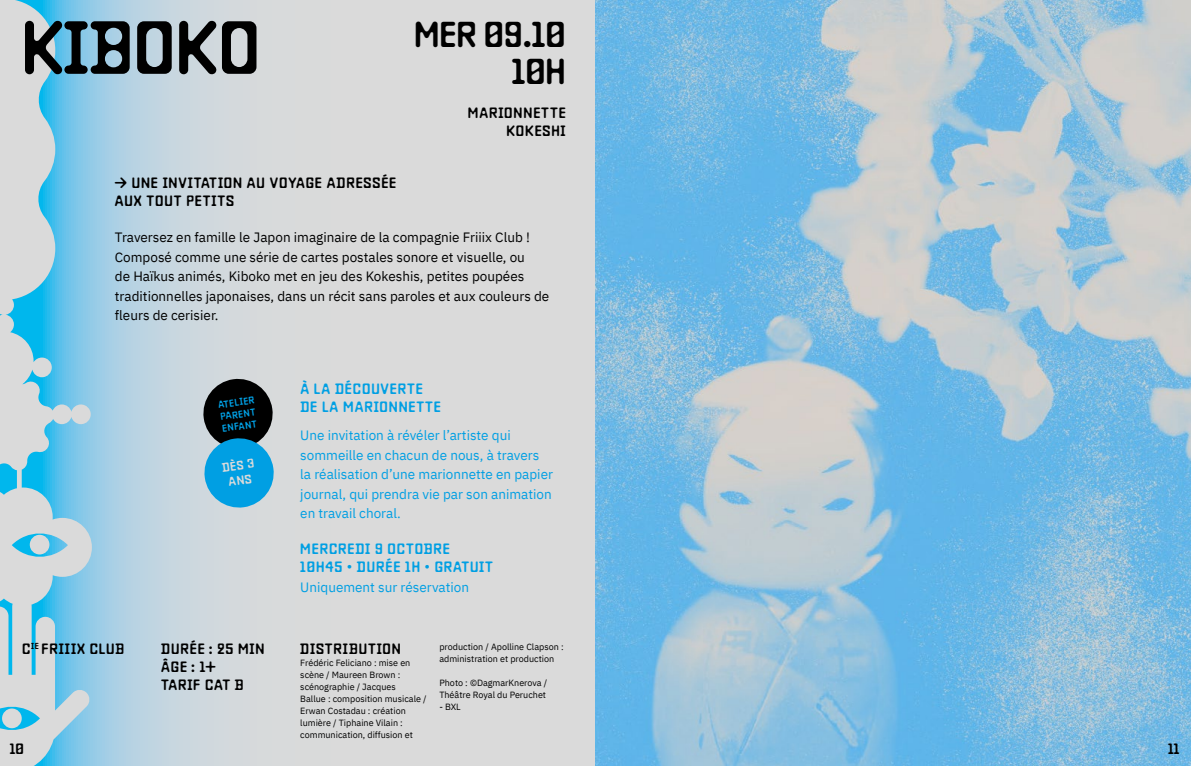
<style>
.page{position:relative;width:1191px;height:766px;background:#fff}
.page>*{position:absolute;margin:0;border:0;box-sizing:border-box;transform-origin:0 0}
.t1{font:75px "Baste A";color:#000}
.t2{font:36px/37.5px "Baste A";color:#000;text-align:right}
.t3{font:15px/18px "Baste A";letter-spacing:.06em;color:#000}
.t4{font:15px/18px "Baste A";letter-spacing:.06em;color:#009fe3}
.t5{font:13.5px/19.5px "IBM Plex Sans";color:#000}
.t6{font:13.5px/19.5px "IBM Plex Sans";color:#009fe3}
.t7{font:12.6px/15.1px "Baste A";color:#dadada;text-align:center}
.t8{font:10.05px/12px "Baste A";color:#009fe3;text-align:justify}
.t9{font:9px/12px "IBM Plex Sans";color:#000}
</style>
<div class="page">
<svg style="left:92px;top:0;width:503px;height:765px;background:#d1d8dc"></svg>
<svg style="left:0;top:0;width:92px;height:765px;background:#9bcee2"></svg>
<img style="left:595px;top:0;width:596px;height:765px">
<svg style="left:201px;top:376px;width:75px;height:133px;background:#397691"></svg>
<h1 class="t1" style="left:21px;top:6px;width:240px">KIBOKO</h1>
<h2 class="t2" style="left:414px;top:16px;width:153px">MER 09.10<br>10H</h2>
<h3 class="t3" style="left:468px;top:104px;width:99px;text-align:right">MARIONNETTE<br>KOKESHI</h3>
<h3 class="t3" style="left:115px;top:174px;width:283px">→ UNE INVITATION AU VOYAGE ADRESSÉE<br>AUX TOUT PETITS</h3>
<p class="t5" style="left:115px;top:227px;width:436px">Traversez en famille le Japon imaginaire de la compagnie Friiix Club !<br>Composé comme une série de cartes postales sonore et visuelle, ou<br>de Haïkus animés, Kiboko met en jeu des Kokeshis, petites poupées traditionnelles japonaises, dans un récit sans paroles et aux couleurs de fleurs de cerisier.</p>
<p class="t8" style="left:217px;top:399px;width:38px;rotate:-8deg">ATELIER PARENT ENFANT</p>
<h3 class="t7" style="left:221px;top:460px;width:34px;rotate:-8deg">DÈS 3<br>ANS</h3>
<h3 class="t4" style="left:300px;top:379px;width:142px">À LA DÉCOUVERTE<br>DE LA MARIONNETTE</h3>
<h3 class="t6" style="left:300px;top:424px;width:254px">Une invitation à révéler l’artiste qui sommeille en chacun de nous, à travers la réalisation d’une marionnette en papier journal, qui prendra vie par son animation en travail choral.</h3>
<h3 class="t4" style="left:300px;top:540px;width:194px">MERCREDI 9 OCTOBRE<br>10H45 • DURÉE 1H • GRATUIT</h3>
<h3 class="t6" style="left:300px;top:576px;width:170px">Uniquement sur réservation</h3>
<h3 class="t3" style="left:22px;top:639px;width:104px">C<sup>IE</sup> FRIIIX CLUB</h3>
<h3 class="t3" style="left:161px;top:639px;width:105px">DURÉE : 25 MIN<br>ÂGE : 1+<br>TARIF CAT B</h3>
<h3 class="t3" style="left:300px;top:639px;width:102px">DISTRIBUTION</h3>
<p class="t9" style="left:300px;top:655px;width:128px">Frédéric Feliciano : mise en scène / Maureen Brown : scénographie / Jacques<br>Ballue : composition musicale /<br>Erwan Costadau : création lumière / Tiphaine Vilain : communication, diffusion et</p>
<p class="t9" style="left:439px;top:640px;width:126px">production / Apolline Clapson : administration et production</p>
<p class="t9" style="left:439px;top:676px;width:109px">Photo : ©DagmarKnerova /<br>Théâtre Royal du Peruchet</p>
<p class="t9" style="left:439px;top:700px;width:23px">- BXL</p>
<h3 class="t3" style="left:10px;top:740px;width:16px">10</h3>
<h3 class="t3" style="left:1168px;top:740px;width:13px">11</h3>
</div>
